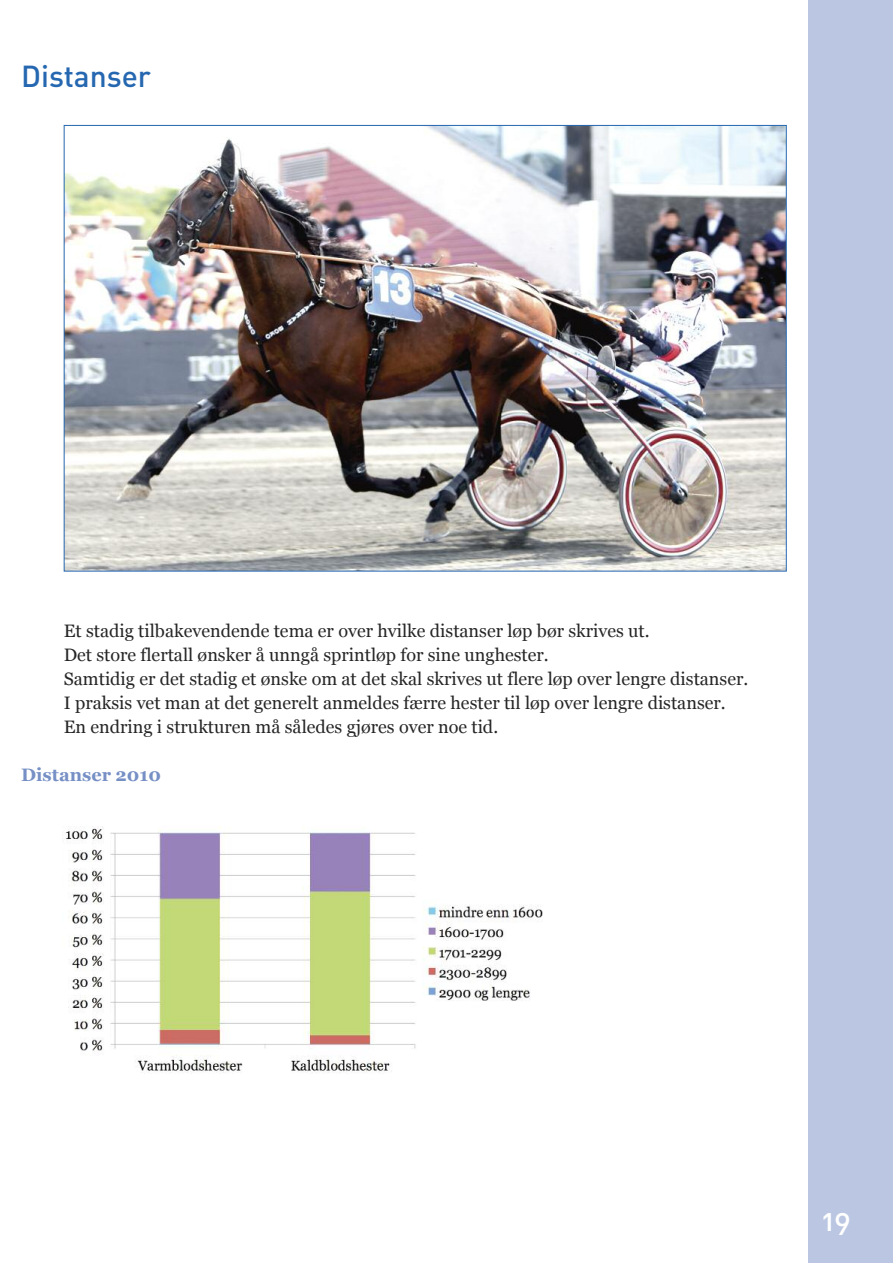
<style>
.page{position:relative;width:893px;height:1263px;background:#fff}
.page>*{position:absolute;margin:0;border:0;box-sizing:border-box;transform-origin:0 0}
.t1{font:30px "DIN Medium Alternate";color:#2567b0}
.t2{font:30px "DIN Medium Alternate";color:#fff}
.t3{font:18px/24px "Georgia";color:#272627}
.t4{font:700 18px "Georgia";color:#768fc5}
</style>
<div class="page">
<div style="left:808px;top:0;width:85px;height:1263px;background:#bbc7e2"></div>
<img style="left:66px;top:127px;width:719px;height:442px">
<img style="left:62px;top:826px;width:481px;height:248px">
<h1 class="t1" style="left:21px;top:60px;width:131px">Distanser</h1>
<p class="t3" style="left:64px;top:618px;width:686px">Et stadig tilbakevendende tema er over hvilke distanser løp bør skrives ut.<br>Det store flertall ønsker å unngå sprintløp for sine unghester.<br>Samtidig er det stadig et ønske om at det skal skrives ut flere løp over lengre distanser.<br>I praksis vet man at det generelt anmeldes færre hester til løp over lengre distanser.<br>En endring i strukturen må således gjøres over noe tid.</p>
<p class="t4" style="left:21px;top:764px;width:141px">Distanser 2010</p>
<h1 class="t2" style="left:822px;top:1203px;width:30px">19</h1>
</div>
